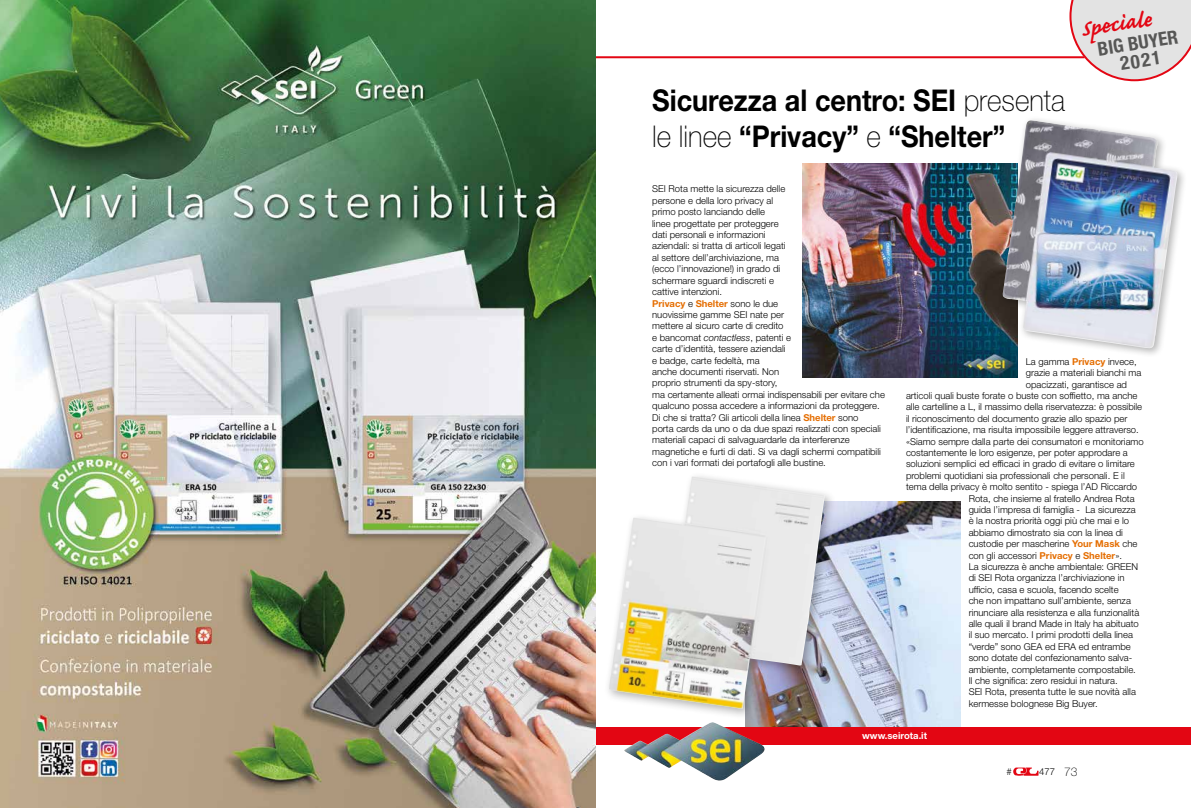
<style>
.page{position:relative;width:1191px;height:808px;background:#fff}
.page>*{position:absolute;margin:0;border:0;box-sizing:border-box;transform-origin:0 0}
.t1{font:700 30px/36px "Helvetica Neue LT Std";color:#000;scale:.9 1}
.t2{font:700 28px "Caflisch Script Pro";color:#e30613}
.t3{font:700 condensed 19px/18px "Helvetica Neue LT Std";color:#575756;text-align:center}
.t4{font:300 9.5px/11.4px "Helvetica Neue LT Std";color:#000}
.t5{font:700 9.5px "Helvetica Neue LT Std";color:#fff}
.s1{font-weight:100}
.s2{font-weight:700;color:#e56e02}
.s3{font-style:italic}
.s4{font-weight:100;font-size:12px}
</style>
<div class="page">
<img style="left:746px;top:501px;width:214px;height:226px">
<svg style="left:1069px;top:0;width:122px;height:81px"></svg>
<div style="left:595px;top:727px;width:596px;height:17px;background:#e30613"></div>
<hr style="left:595px;top:56px;width:489px;height:2px;background:#e30613">
<img style="left:1013px;top:768px;width:26px;height:7px">
<img style="left:624px;top:722px;width:141px;height:58px">
<img style="left:0;top:0;width:595px;height:808px">
<img style="left:803px;top:163px;width:214px;height:214px">
<div style="left:998px;top:116px;width:189px;height:242px;background:#000;opacity:.3"></div>
<img style="left:1002px;top:120px;width:176px;height:230px">
<div style="left:604px;top:471px;width:232px;height:249px;background:#000;opacity:.3"></div>
<img style="left:609px;top:476px;width:216px;height:233px">
<h1 class="t1" style="left:652px;top:81px;width:460px">Sicurezza al centro: SEI <span class="s1">presenta le linee</span> “Privacy” <span class="s1">e</span> “Shelter”</h1>
<h2 class="t2" style="left:1079px;top:15px;width:72px;rotate:-9deg">Speciale</h2>
<h3 class="t3" style="left:1096px;top:40px;width:82px;rotate:-9deg">BIG BUYER<br>2021</h3>
<p class="t4" style="left:652px;top:183px;width:234px">SEI Rota mette la sicurezza delle<br>persone e della loro privacy al<br>primo posto lanciando delle<br>linee progettate per proteggere<br>dati personali e informazioni<br>aziendali: si tratta di articoli legati<br>al settore dell’archiviazione, ma<br>(ecco l’innovazione!) in grado di<br>schermare sguardi indiscreti e<br>cattive intenzioni.<br><span class="s2">Privacy</span> e <span class="s2">Shelter</span> sono le due<br>nuovissime gamme SEI nate per<br>mettere al sicuro carte di credito<br>e bancomat <span class="s3">contactless</span>, patenti e<br>carte d’identità, tessere aziendali<br>e badge, carte fedeltà, ma<br>anche documenti riservati. Non<br>proprio strumenti da spy-story,<br>ma certamente alleati ormai indispensabili per evitare che qualcuno possa accedere a informazioni da proteggere.<br>Di che si tratta? Gli articoli della linea <span class="s2">Shelter</span> sono<br>porta cards da uno o da due spazi realizzati con speciali materiali capaci di salvaguardarle da interferenze magnetiche e furti di dati. Si va dagli schermi compatibili con i vari formati dei portafogli alle bustine.</p>
<p class="t4" style="left:1025px;top:355px;width:112px">La gamma <span class="s2">Privacy</span> invece,</p>
<p class="t4" style="left:1025px;top:367px;width:117px">grazie a materiali bianchi ma</p>
<p class="t4" style="left:1025px;top:378px;width:103px">opacizzati, garantisce ad</p>
<p class="t4" style="left:906px;top:390px;width:233px">articoli quali buste forate o buste con soffietto, ma anche</p>
<p class="t4" style="left:906px;top:401px;width:238px">alle cartelline a L, il massimo della riservatezza: è possibile</p>
<p class="t4" style="left:906px;top:412px;width:223px">il riconoscimento del documento grazie allo spazio per</p>
<p class="t4" style="left:906px;top:424px;width:234px">l’identificazione, ma risulta impossibile leggere attraverso.</p>
<p class="t4" style="left:906px;top:435px;width:239px">«Siamo sempre dalla parte dei consumatori e monitoriamo</p>
<p class="t4" style="left:906px;top:447px;width:223px">costantemente le loro esigenze, per poter approdare a</p>
<p class="t4" style="left:906px;top:458px;width:230px">soluzioni semplici ed efficaci in grado di evitare o limitare</p>
<p class="t4" style="left:906px;top:469px;width:220px">problemi quotidiani sia professionali che personali. E il</p>
<p class="t4" style="left:906px;top:481px;width:233px">tema della privacy è molto sentito - spiega l’AD Riccardo</p>
<p class="t4" style="left:968px;top:492px;width:167px">Rota, che insieme al fratello Andrea Rota</p>
<p class="t4" style="left:968px;top:504px;width:169px">guida l’impresa di famiglia - La sicurezza</p>
<p class="t4" style="left:968px;top:515px;width:162px">è la nostra priorità oggi più che mai e lo</p>
<p class="t4" style="left:968px;top:526px;width:156px">abbiamo dimostrato sia con la linea di</p>
<p class="t4" style="left:968px;top:538px;width:170px">custodie per mascherine <span class="s2">Your Mask</span> che</p>
<p class="t4" style="left:968px;top:549px;width:155px">con gli accessori <span class="s2">Privacy</span> e <span class="s2">Shelter</span>».</p>
<p class="t4" style="left:968px;top:561px;width:171px">La sicurezza è anche ambientale: GREEN</p>
<p class="t4" style="left:968px;top:572px;width:157px">di SEI Rota organizza l’archiviazione in</p>
<p class="t4" style="left:968px;top:583px;width:151px">ufficio, casa e scuola, facendo scelte</p>
<p class="t4" style="left:968px;top:595px;width:164px">che non impattano sull’ambiente, senza</p>
<p class="t4" style="left:968px;top:606px;width:172px">rinunciare alla resistenza e alla funzionalità</p>
<p class="t4" style="left:968px;top:618px;width:172px">alle quali il brand Made in Italy ha abituato</p>
<p class="t4" style="left:968px;top:629px;width:166px">il suo mercato. I primi prodotti della linea</p>
<p class="t4" style="left:968px;top:640px;width:164px">“verde” sono GEA ed ERA ed entrambe</p>
<p class="t4" style="left:968px;top:652px;width:165px">sono dotate del confezionamento salva-</p>
<p class="t4" style="left:968px;top:663px;width:169px">ambiente, completamente compostabile.</p>
<p class="t4" style="left:968px;top:675px;width:151px">Il che significa: zero residui in natura.</p>
<p class="t4" style="left:968px;top:686px;width:169px">SEI Rota, presenta tutte le sue novità alla</p>
<p class="t4" style="left:968px;top:697px;width:131px">kermesse bolognese Big Buyer.</p>
<p class="t5" style="left:862px;top:730px;width:66px">www.seirota.it</p>
<p class="t4" style="left:1006px;top:765px;width:7px">#</p>
<p class="t4" style="left:1039px;top:765px;width:40px">477 <span class="s4">73</span></p>
</div>
